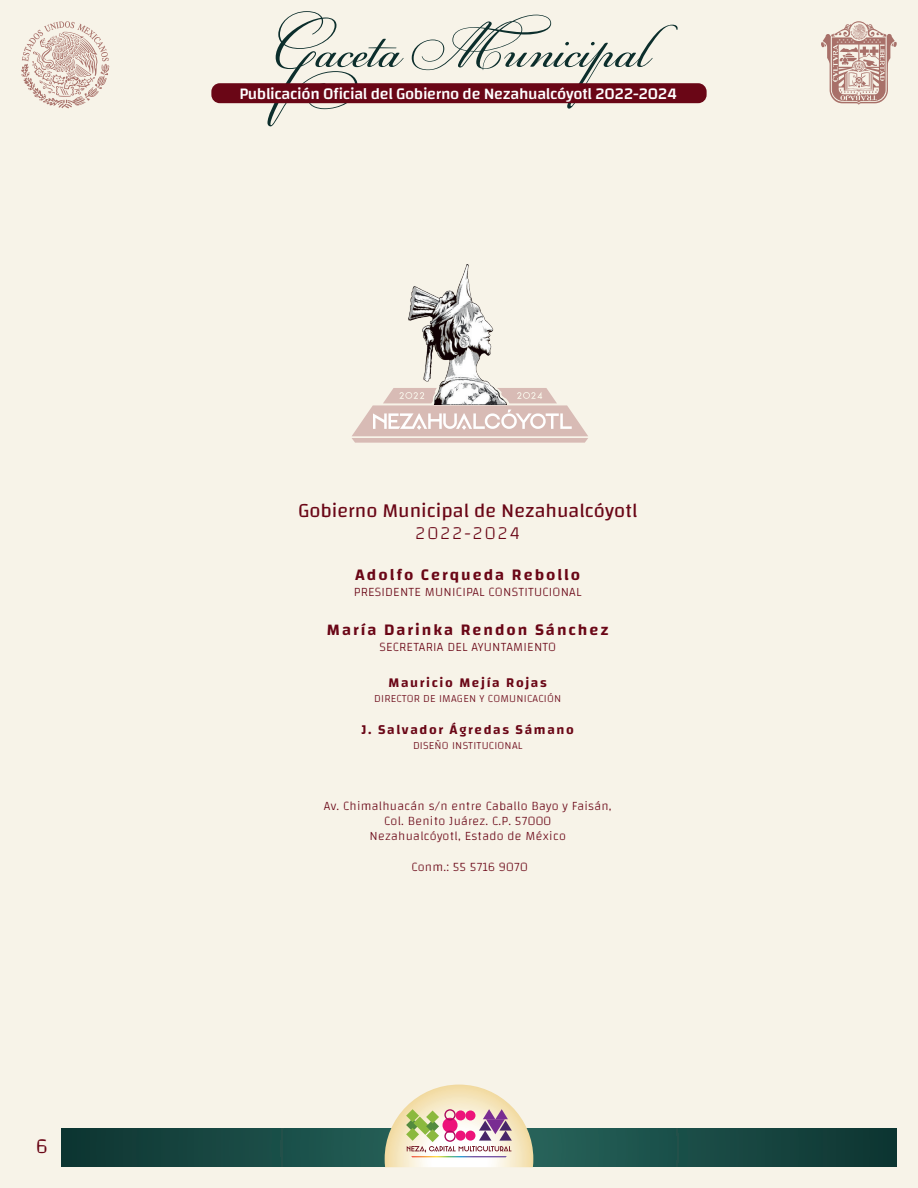
<style>
.page{position:relative;width:918px;height:1188px;background:#f7f3e8}
.page>*{position:absolute;margin:0;border:0;box-sizing:border-box;transform-origin:0 0}
.t1{font:71.1px "PF Champion Script Pro";color:#0c2e2c}
.t2{font:300 21px "Changa";color:#6a0616}
.t3{font:19.95px "Changa";color:#6a0616}
.t4{font:200 18.15px "Changa";letter-spacing:.12em;color:#6a0616}
.t5{font:500 16.35px "Changa";letter-spacing:-.02em;color:#fff}
.t6{font:600 16.35px "Changa";letter-spacing:.12em;color:#6a0616}
.t7{font:600 13.65px "Changa";letter-spacing:.12em;color:#6a0616}
.t8{font:200 12.75px/15.3px "Changa";letter-spacing:.02em;color:#6a0616;text-align:center}
.t9{font:200 10.95px "Changa";letter-spacing:.02em;color:#6a0616}
</style>
<div class="page">
<svg style="left:62px;top:1128px;width:835px;height:39px;background:#184943"></svg>
<svg style="left:385px;top:1085px;width:148px;height:82px"></svg>
<svg style="left:21px;top:21px;width:88px;height:87px"></svg>
<svg style="left:821px;top:21px;width:76px;height:84px"></svg>
<div style="left:211px;top:83px;width:496px;height:20px;background:#6a0616;border-radius:8px"></div>
<img style="left:408px;top:265px;width:87px;height:123px">
<svg style="left:352px;top:388px;width:236px;height:55px"></svg>
<h2 class="t2" style="left:36px;top:1134px;width:13px">6</h2>
<h1 class="t1" style="left:270px;top:1px;width:379px">Gaceta Municipal</h1>
<p class="t5" style="left:239px;top:84px;width:439px">Publicación Oficial del Gobierno de Nezahualcóyotl 2022-2024</p>
<h3 class="t3" style="left:298px;top:499px;width:341px">Gobierno Municipal de Nezahualcóyotl</h3>
<h3 class="t4" style="left:416px;top:522px;width:106px">2022-2024</h3>
<p class="t6" style="left:355px;top:565px;width:226px">Adolfo Cerqueda Rebollo</p>
<p class="t8" style="left:354px;top:584px;width:229px">PRESIDENTE MUNICIPAL CONSTITUCIONAL</p>
<p class="t6" style="left:327px;top:620px;width:283px">María Darinka Rendon Sánchez</p>
<p class="t8" style="left:379px;top:639px;width:178px">SECRETARIA DEL AYUNTAMIENTO</p>
<p class="t7" style="left:389px;top:674px;width:160px">Mauricio Mejía Rojas</p>
<p class="t9" style="left:374px;top:692px;width:188px">DIRECTOR DE IMAGEN Y COMUNICACIÓN</p>
<p class="t7" style="left:362px;top:721px;width:214px">J. Salvador Ágredas Sámano</p>
<p class="t9" style="left:413px;top:739px;width:111px">DISEÑO INSTITUCIONAL</p>
<p class="t8" style="left:324px;top:798px;width:289px">Av. Chimalhuacán s/n entre Caballo Bayo y Faisán,<br>Col. Benito Juárez. C.P. 57000<br>Nezahualcóyotl, Estado de México</p>
<p class="t8" style="left:411px;top:859px;width:118px">Conm.: 55 5716 9070</p>
</div>
